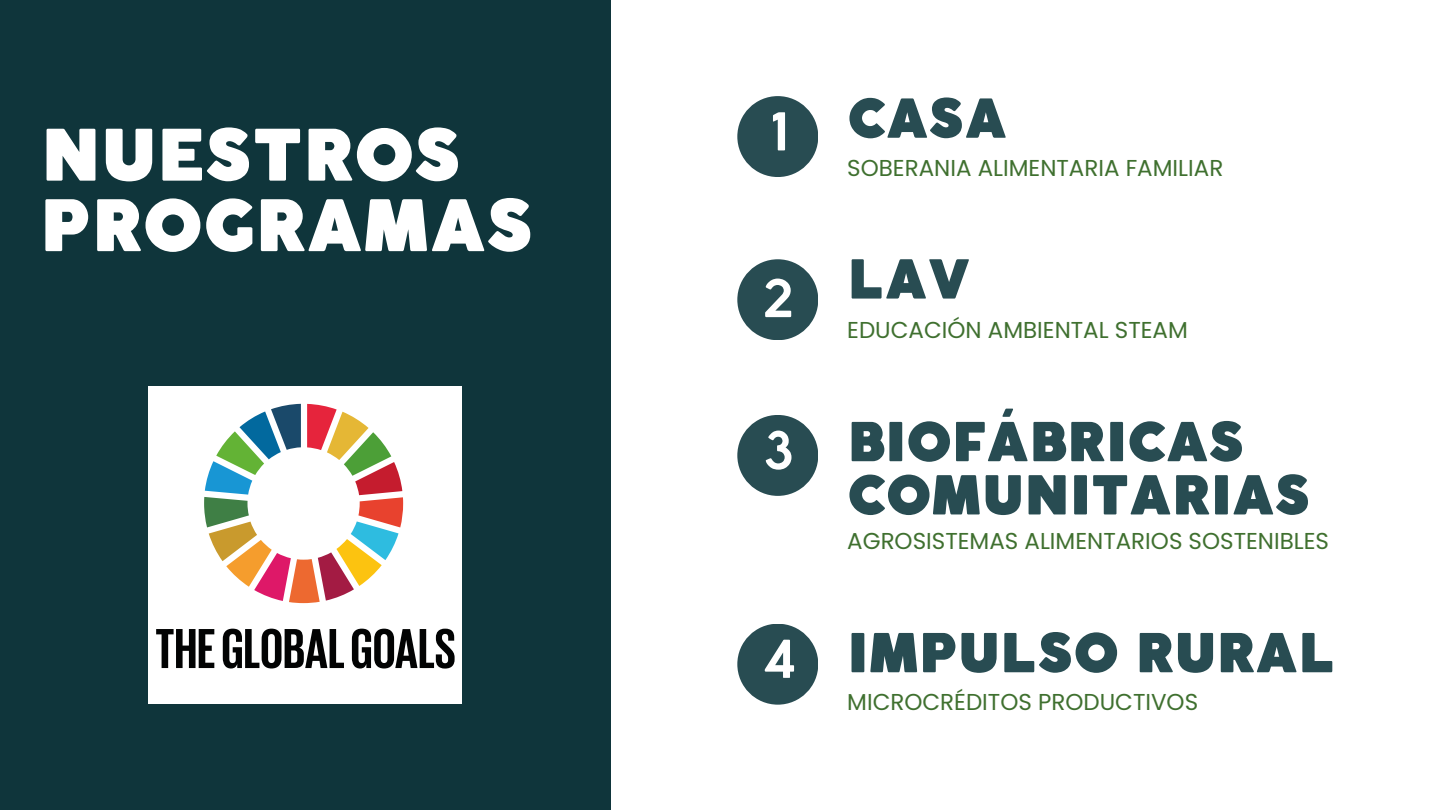
<style>
.page{position:relative;width:1440px;height:810px;background:#fff}
.page>*{position:absolute;margin:0;border:0;box-sizing:border-box;transform-origin:0 0}
.t1{font:900 70px/70.5px "Coco Gothic";color:#fff}
.t2{font:900 53px/53.2px "Coco Gothic";color:#284c52}
.t3{font:700 51.4px "Coco Gothic";color:#fff}
.t4{font:23px "Poppins";color:#3f702f}
</style>
<div class="page">
<div style="left:0;top:0;width:610px;height:810px;background:#0f353b"></div>
<div style="left:149px;top:387px;width:313px;height:317px;background:#fff"></div>
<svg style="left:223px;top:629px;width:121px;height:40px"></svg>
<svg style="left:352px;top:629px;width:103px;height:40px"></svg>
<svg style="left:156px;top:629px;width:58px;height:39px"></svg>
<svg style="left:204px;top:404px;width:199px;height:199px"></svg>
<div style="left:737px;top:96px;width:81px;height:81px;background:#284c52;border-radius:50%"></div>
<div style="left:737px;top:415px;width:81px;height:81px;background:#284c52;border-radius:50%"></div>
<div style="left:737px;top:624px;width:81px;height:81px;background:#284c52;border-radius:50%"></div>
<div style="left:737px;top:259px;width:81px;height:81px;background:#284c52;border-radius:50%"></div>
<h1 class="t1" style="left:41px;top:126px;width:495px">NUESTROS<br>PROGRAMAS</h1>
<p class="t3" style="left:769px;top:112px;width:19px">1</p>
<p class="t3" style="left:762px;top:279px;width:33px">2</p>
<p class="t3" style="left:764px;top:431px;width:29px">3</p>
<h2 class="t3" style="left:762px;top:640px;width:33px">4</h2>
<h2 class="t2" style="left:847px;top:97px;width:161px">CASA</h2>
<p class="t4" style="left:847px;top:152px;width:378px">SOBERANIA ALIMENTARIA FAMILIAR</p>
<p class="t2" style="left:847px;top:257px;width:125px">LAV</p>
<p class="t4" style="left:847px;top:314px;width:342px">EDUCACIÓN AMBIENTAL STEAM</p>
<p class="t2" style="left:847px;top:420px;width:465px">BIOFÁBRICAS<br>COMUNITARIAS</p>
<h2 class="t4" style="left:847px;top:525px;width:483px">AGROSISTEMAS ALIMENTARIOS SOSTENIBLES</h2>
<h2 class="t2" style="left:847px;top:631px;width:490px">IMPULSO RURAL</h2>
<p class="t4" style="left:847px;top:686px;width:352px">MICROCRÉDITOS PRODUCTIVOS</p>
</div>
